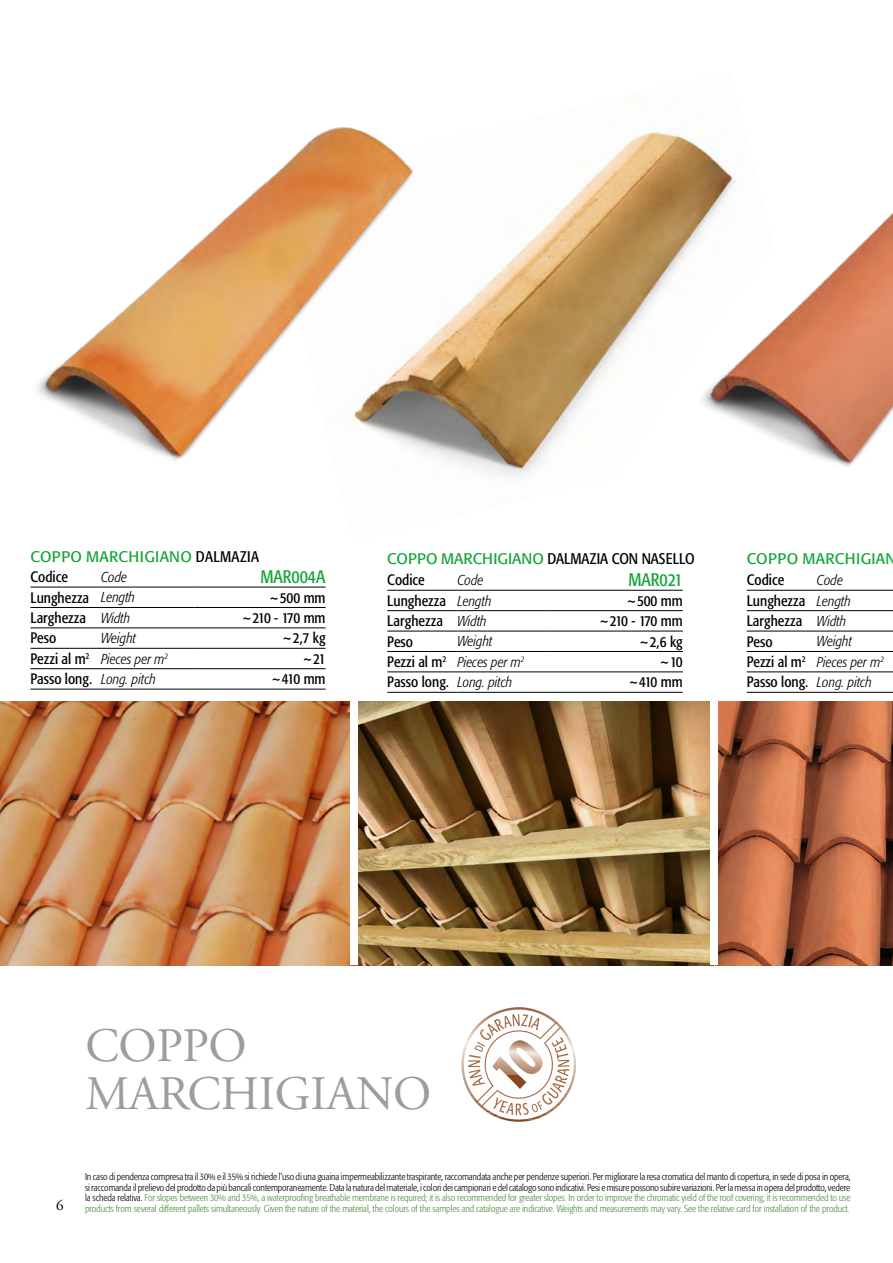
<style>
.page{position:relative;width:893px;height:1263px;background:#fff}
.page>*{position:absolute;margin:0;border:0;box-sizing:border-box;transform-origin:0 0}
.t1{font:48px/48px "Adobe Garamond Pro";letter-spacing:-.005em;color:#9d9d9c}
.t2{font:condensed 18px "Formata";color:#13a538}
.t3{font:15.3px "Formata";letter-spacing:.02em;color:#13a538}
.t4{font:condensed 15.3px "Formata";color:#000}
.t5{font:condensed 15px/20.4px "Formata";color:#000}
.t6{font:15px "Adobe Garamond Pro";color:#000}
.t7{font:italic 300 condensed 14.25px/20.4px "Formata";color:#000}
.t8{font:300 condensed 9.75px/10.5px "Formata";letter-spacing:-.01em;color:#000;text-align:justify}
.s1{font-stretch:condensed;color:#000}
.s2{font-weight:300;font-style:italic;font-size:14.25px}
.s3{font-weight:400;font-style:normal;font-size:15px}
.s4{font-stretch:normal;color:#13a538}
.s5{color:#508e46}
</style>
<div class="page">
<img style="left:718px;top:702px;width:175px;height:263px">
<img style="left:358px;top:702px;width:352px;height:263px">
<img style="left:0;top:702px;width:350px;height:263px">
<hr style="left:747px;top:610px;width:70px;height:1px;background:#000">
<hr style="left:817px;top:610px;width:76px;height:1px;background:#000">
<hr style="left:747px;top:631px;width:70px;height:1px;background:#000">
<hr style="left:817px;top:631px;width:76px;height:1px;background:#000">
<hr style="left:747px;top:651px;width:70px;height:1px;background:#000">
<hr style="left:817px;top:651px;width:76px;height:1px;background:#000">
<hr style="left:747px;top:672px;width:70px;height:1px;background:#000">
<hr style="left:817px;top:672px;width:76px;height:1px;background:#000">
<hr style="left:747px;top:692px;width:70px;height:1px;background:#000">
<hr style="left:817px;top:692px;width:76px;height:1px;background:#000">
<hr style="left:747px;top:590px;width:70px;height:1px;background:#000">
<hr style="left:817px;top:590px;width:76px;height:1px;background:#000">
<img style="left:774px;top:212px;width:119px;height:255px">
<hr style="left:30px;top:607px;width:71px;height:1px;background:#000">
<hr style="left:101px;top:607px;width:94px;height:1px;background:#000">
<hr style="left:195px;top:607px;width:131px;height:1px;background:#000">
<hr style="left:30px;top:628px;width:71px;height:1px;background:#000">
<hr style="left:101px;top:628px;width:94px;height:1px;background:#000">
<hr style="left:195px;top:628px;width:131px;height:1px;background:#000">
<hr style="left:30px;top:648px;width:71px;height:1px;background:#000">
<hr style="left:101px;top:648px;width:94px;height:1px;background:#000">
<hr style="left:195px;top:648px;width:131px;height:1px;background:#000">
<hr style="left:30px;top:668px;width:71px;height:1px;background:#000">
<hr style="left:101px;top:668px;width:94px;height:1px;background:#000">
<hr style="left:195px;top:668px;width:131px;height:1px;background:#000">
<hr style="left:30px;top:689px;width:71px;height:1px;background:#000">
<hr style="left:101px;top:689px;width:94px;height:1px;background:#000">
<hr style="left:195px;top:689px;width:131px;height:1px;background:#000">
<hr style="left:30px;top:587px;width:71px;height:1px;background:#000">
<hr style="left:101px;top:587px;width:94px;height:1px;background:#000">
<hr style="left:195px;top:587px;width:131px;height:1px;background:#000">
<img style="left:37px;top:182px;width:229px;height:278px">
<hr style="left:387px;top:610px;width:70px;height:1px;background:#000">
<hr style="left:457px;top:610px;width:91px;height:1px;background:#000">
<hr style="left:548px;top:610px;width:135px;height:1px;background:#000">
<hr style="left:387px;top:631px;width:70px;height:1px;background:#000">
<hr style="left:457px;top:631px;width:91px;height:1px;background:#000">
<hr style="left:548px;top:631px;width:135px;height:1px;background:#000">
<hr style="left:387px;top:651px;width:70px;height:1px;background:#000">
<hr style="left:457px;top:651px;width:91px;height:1px;background:#000">
<hr style="left:548px;top:651px;width:135px;height:1px;background:#000">
<hr style="left:387px;top:672px;width:70px;height:1px;background:#000">
<hr style="left:457px;top:672px;width:91px;height:1px;background:#000">
<hr style="left:548px;top:672px;width:135px;height:1px;background:#000">
<hr style="left:387px;top:692px;width:70px;height:1px;background:#000">
<hr style="left:457px;top:692px;width:91px;height:1px;background:#000">
<hr style="left:548px;top:692px;width:135px;height:1px;background:#000">
<hr style="left:387px;top:590px;width:70px;height:1px;background:#000">
<hr style="left:457px;top:590px;width:91px;height:1px;background:#000">
<hr style="left:548px;top:590px;width:135px;height:1px;background:#000">
<img style="left:266px;top:127px;width:508px;height:351px">
<svg style="left:461px;top:1007px;width:115px;height:115px"></svg>
<h3 class="t3" style="left:30px;top:547px;width:230px">COPPO MARCHIGIANO <span class="s1">DALMAZIA</span></h3>
<h3 class="t5" style="left:30px;top:567px;width:39px">Codice</h3>
<h3 class="t7" style="left:101px;top:567px;width:28px">Code</h3>
<h2 class="t2" style="left:260px;top:566px;width:67px">MAR004A</h2>
<h3 class="t5" style="left:30px;top:587px;width:106px">Lunghezza <span class="s2">Length</span></h3>
<h3 class="t5" style="left:269px;top:587px;width:58px">~500 mm</h3>
<h3 class="t5" style="left:30px;top:608px;width:101px">Larghezza <span class="s2">Width</span></h3>
<h3 class="t5" style="left:242px;top:608px;width:85px">~210 - 170 mm</h3>
<h3 class="t5" style="left:30px;top:628px;width:27px">Peso</h3>
<h3 class="t7" style="left:101px;top:628px;width:37px">Weight</h3>
<h3 class="t5" style="left:282px;top:628px;width:45px">~2,7 kg</h3>
<h3 class="t7" style="left:30px;top:648px;width:139px"><span class="s3">Pezzi al m</span><sup>2</sup> Pieces per m<sup>2</sup></h3>
<h3 class="t5" style="left:302px;top:648px;width:25px">~21</h3>
<h3 class="t5" style="left:30px;top:669px;width:127px">Passo long. <span class="s2">Long. pitch</span></h3>
<h3 class="t5" style="left:271px;top:669px;width:56px">~410 mm</h3>
<h3 class="t4" style="left:387px;top:549px;width:309px"><span class="s4">COPPO MARCHIGIANO</span> DALMAZIA CON NASELLO</h3>
<h3 class="t5" style="left:387px;top:570px;width:39px">Codice</h3>
<h3 class="t7" style="left:457px;top:570px;width:28px">Code</h3>
<h2 class="t2" style="left:628px;top:569px;width:56px">MAR021</h2>
<h3 class="t5" style="left:387px;top:590px;width:106px">Lunghezza <span class="s2">Length</span></h3>
<h3 class="t5" style="left:626px;top:590px;width:58px">~500 mm</h3>
<h3 class="t5" style="left:387px;top:611px;width:101px">Larghezza <span class="s2">Width</span></h3>
<h3 class="t5" style="left:599px;top:611px;width:85px">~210 - 170 mm</h3>
<h3 class="t5" style="left:387px;top:631px;width:27px">Peso</h3>
<h3 class="t7" style="left:457px;top:631px;width:37px">Weight</h3>
<h3 class="t5" style="left:639px;top:631px;width:46px">~2,6 kg</h3>
<h3 class="t7" style="left:387px;top:652px;width:139px"><span class="s3">Pezzi al m</span><sup>2</sup> Pieces per m<sup>2</sup></h3>
<h3 class="t5" style="left:659px;top:652px;width:25px">~10</h3>
<h3 class="t5" style="left:387px;top:672px;width:127px">Passo long. <span class="s2">Long. pitch</span></h3>
<h3 class="t5" style="left:628px;top:672px;width:56px">~410 mm</h3>
<h3 class="t3" style="left:747px;top:549px;width:151px">COPPO MARCHIGIAN</h3>
<h3 class="t5" style="left:747px;top:570px;width:39px">Codice</h3>
<h3 class="t7" style="left:817px;top:570px;width:28px">Code</h3>
<h3 class="t5" style="left:747px;top:590px;width:106px">Lunghezza <span class="s2">Length<br></span>Larghezza <span class="s2">Width<br></span>Peso</h3>
<h3 class="t7" style="left:747px;top:631px;width:139px;text-indent:70px">Weight<br><span class="s3">Pezzi al m</span><sup>2</sup> Pieces per m<sup>2</sup></h3>
<h3 class="t5" style="left:747px;top:672px;width:127px">Passo long. <span class="s2">Long. pitch</span></h3>
<h1 class="t1" style="left:85px;top:1023px;width:348px">COPPO<br>MARCHIGIANO</h1>
<h3 class="t6" style="left:56px;top:1196px;width:9px">6</h3>
<p class="t8" style="left:85px;top:1172px;width:767px">In caso di pendenza compresa tra il 30% e il 35% si richiede l’uso di una guaina impermeabilizzante traspirante, raccomandata anche per pendenze superiori. Per migliorare la resa cromatica del manto di copertura, in sede di posa in opera, si raccomanda il prelievo del prodotto da più bancali contemporaneamente. Data la natura del materiale, i colori dei campionari e del catalogo sono indicativi. Pesi e misure possono subire variazioni. Per la messa in opera del prodotto, vedere la scheda relativa. <span class="s5">For slopes between 30% and 35%, a waterproofing breathable membrane is required; it is also recommended for greater slopes. In order to improve the chromatic yield of the roof covering, it is recommended to use products from several different pallets simultaneously. Given the nature of the material, the colours of the samples and catalogue are indicative. Weights and measurements may vary. See the relative card for installation of the product.</span></p>
</div>
